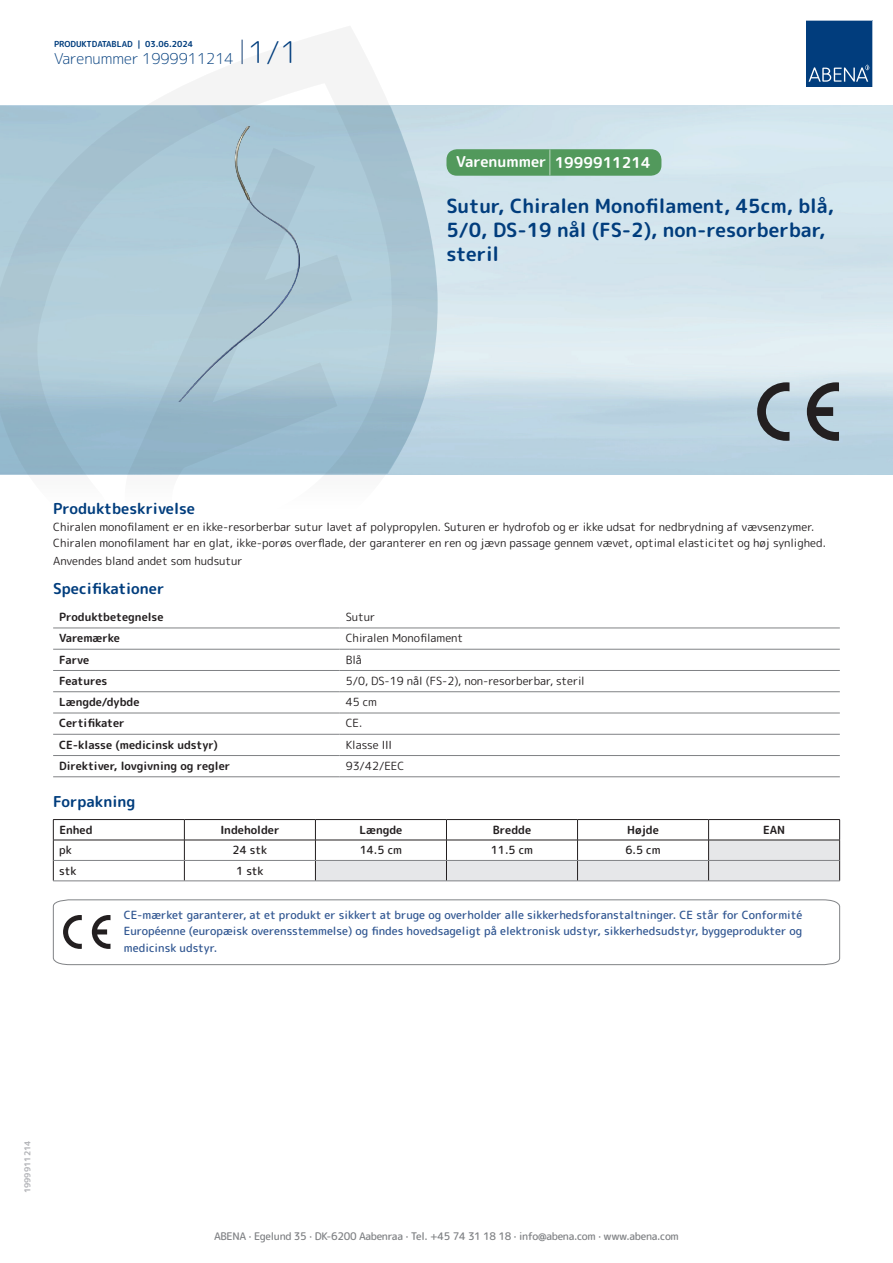
<style>
.page{position:relative;width:893px;height:1263px;background:#fff}
.page>*{position:absolute;margin:0;border:0;box-sizing:border-box;transform-origin:0 0}
.t1{font:700 19.5px/24px "Rounded Mplus 1 c";color:#013d7d}
.t2{font:700 15px "Rounded Mplus 1 c";color:#013d7d}
.t3{font:300 15px "Rounded Mplus 1 c";color:#013d7d}
.t4{font:700 15px "Rounded Mplus 1 c";color:#fff}
.t5{font:11.25px/16.5px "Rounded Mplus 1 c";color:#231f20}
.t6{font:500 11.25px/16.5px "Rounded Mplus 1 c";color:#305691;text-align:justify}
.t7{font:700 11.25px "Rounded Mplus 1 c";color:#231f20}
.t8{font:500 11.25px "Rounded Mplus 1 c";color:#231f20}
.t9{font:500 10.5px "Rounded Mplus 1 c";letter-spacing:-.03em;color:#808285}
.t10{font:700 8.25px "Rounded Mplus 1 c";color:#013d7d}
.t11{font:700 8.25px "Rounded Mplus 1 c";color:#b2b3b7}
.s1{font-size:30px}
.s2{font-size:25.5px}
</style>
<div class="page">
<svg style="left:0;top:26px;width:439px;height:449px"></svg>
<svg style="left:0;top:106px;width:438px;height:368px;background:#a7c5d3"></svg>
<svg style="left:242px;top:40px;width:1px;height:24px"></svg>
<svg style="left:806px;top:20px;width:67px;height:67px;background:#144b86"></svg>
<img style="left:179px;top:127px;width:120px;height:275px">
<hr style="left:53px;top:628px;width:287px;height:1px;background:#808285">
<hr style="left:340px;top:628px;width:500px;height:1px;background:#808285">
<hr style="left:53px;top:649px;width:287px;height:1px;background:#808285">
<hr style="left:340px;top:649px;width:500px;height:1px;background:#808285">
<hr style="left:53px;top:670px;width:287px;height:1px;background:#808285">
<hr style="left:340px;top:670px;width:500px;height:1px;background:#808285">
<hr style="left:53px;top:691px;width:287px;height:1px;background:#808285">
<hr style="left:340px;top:691px;width:500px;height:1px;background:#808285">
<hr style="left:53px;top:713px;width:287px;height:1px;background:#808285">
<hr style="left:340px;top:713px;width:500px;height:1px;background:#808285">
<hr style="left:53px;top:734px;width:287px;height:1px;background:#808285">
<hr style="left:340px;top:734px;width:500px;height:1px;background:#808285">
<hr style="left:53px;top:755px;width:287px;height:1px;background:#808285">
<hr style="left:340px;top:755px;width:500px;height:1px;background:#808285">
<hr style="left:53px;top:776px;width:287px;height:1px;background:#808285">
<hr style="left:340px;top:776px;width:500px;height:1px;background:#808285">
<hr style="left:53px;top:819px;width:131px;height:1px;background:#231f20">
<hr style="left:184px;top:819px;width:131px;height:1px;background:#231f20">
<hr style="left:315px;top:819px;width:131px;height:1px;background:#231f20">
<hr style="left:446px;top:819px;width:131px;height:1px;background:#231f20">
<hr style="left:577px;top:819px;width:132px;height:1px;background:#231f20">
<hr style="left:709px;top:819px;width:131px;height:1px;background:#231f20">
<hr style="left:53px;top:840px;width:131px;height:1px;background:#231f20">
<hr style="left:184px;top:840px;width:131px;height:1px;background:#231f20">
<svg style="left:53px;top:820px;width:1px;height:61px"></svg>
<svg style="left:184px;top:820px;width:1px;height:61px"></svg>
<svg style="left:315px;top:820px;width:525px;height:61px"></svg>
<hr style="left:54px;top:860px;width:130px;height:1px;background:#808285">
<hr style="left:184px;top:860px;width:131px;height:1px;background:#808285">
<hr style="left:315px;top:860px;width:131px;height:1px;background:#808285">
<hr style="left:446px;top:860px;width:131px;height:1px;background:#808285">
<hr style="left:577px;top:860px;width:132px;height:1px;background:#808285">
<hr style="left:709px;top:860px;width:130px;height:1px;background:#808285">
<hr style="left:53px;top:881px;width:131px;height:1px;background:#808285">
<hr style="left:184px;top:881px;width:131px;height:1px;background:#808285">
<hr style="left:315px;top:881px;width:131px;height:1px;background:#808285">
<hr style="left:446px;top:881px;width:131px;height:1px;background:#808285">
<hr style="left:577px;top:881px;width:132px;height:1px;background:#808285">
<hr style="left:709px;top:881px;width:131px;height:1px;background:#808285">
<svg style="left:53px;top:899px;width:787px;height:66px"></svg>
<svg style="left:807px;top:382px;width:32px;height:59px;background:#778188"></svg>
<svg style="left:757px;top:382px;width:32px;height:59px;background:#839098"></svg>
<div style="left:446px;top:149px;width:215px;height:27px;background:#52995c;border-radius:10px"></div>
<p class="t10" style="left:54px;top:38px;width:141px">PRODUKTDATABLAD | 03.06.2024</p>
<h2 class="t3" style="left:54px;top:48px;width:246px">Varenummer 1999911214 <span class="s1">1/1</span></h2>
<h2 class="t4" style="left:456px;top:152px;width:196px">Varenummer <span class="s2">|</span> 1999911214</h2>
<h1 class="t1" style="left:446px;top:194px;width:389px">Sutur, Chiralen Monofilament, 45cm, blå,<br>5/0, DS-19 nål (FS-2), non-resorberbar, steril</h1>
<h2 class="t2" style="left:53px;top:498px;width:143px">Produktbeskrivelse</h2>
<p class="t5" style="left:53px;top:518px;width:774px">Chiralen monofilament er en ikke-resorberbar sutur lavet af polypropylen. Suturen er hydrofob og er ikke udsat for nedbrydning af vævsenzymer.<br>Chiralen monofilament har en glat, ikke-porøs overflade, der garanterer en ren og jævn passage gennem vævet, optimal elasticitet og høj synlighed.</p>
<p class="t5" style="left:53px;top:553px;width:191px">Anvendes bland andet som hudsutur</p>
<h2 class="t2" style="left:53px;top:578px;width:113px">Specifikationer</h2>
<p class="t7" style="left:59px;top:609px;width:106px">Produktbetegnelse</p>
<p class="t5" style="left:346px;top:609px;width:31px">Sutur</p>
<p class="t7" style="left:59px;top:630px;width:62px">Varemærke</p>
<p class="t5" style="left:346px;top:630px;width:119px">Chiralen Monofilament</p>
<p class="t7" style="left:59px;top:651px;width:32px">Farve</p>
<p class="t5" style="left:346px;top:651px;width:18px">Blå</p>
<p class="t7" style="left:59px;top:673px;width:50px">Features</p>
<p class="t5" style="left:346px;top:672px;width:241px">5/0, DS-19 nål (FS-2), non-resorberbar, steril</p>
<p class="t7" style="left:59px;top:694px;width:82px">Længde/dybde</p>
<p class="t5" style="left:346px;top:694px;width:33px">45 cm</p>
<p class="t7" style="left:59px;top:715px;width:67px">Certifikater</p>
<p class="t5" style="left:346px;top:715px;width:18px">CE.</p>
<p class="t7" style="left:59px;top:737px;width:160px">CE-klasse (medicinsk udstyr)</p>
<p class="t5" style="left:346px;top:736px;width:48px">Klasse III</p>
<p class="t7" style="left:59px;top:758px;width:173px">Direktiver, lovgivning og regler</p>
<p class="t5" style="left:346px;top:758px;width:60px">93/42/EEC</p>
<h2 class="t2" style="left:53px;top:791px;width:84px">Forpakning</h2>
<p class="t7" style="left:59px;top:822px;width:35px">Enhed</p>
<p class="t7" style="left:220px;top:822px;width:61px">Indeholder</p>
<p class="t7" style="left:359px;top:822px;width:44px">Længde</p>
<p class="t7" style="left:493px;top:822px;width:40px">Bredde</p>
<p class="t7" style="left:627px;top:822px;width:33px">Højde</p>
<p class="t7" style="left:763px;top:822px;width:24px">EAN</p>
<p class="t8" style="left:59px;top:842px;width:14px">pk</p>
<p class="t8" style="left:233px;top:842px;width:36px">24 stk</p>
<p class="t8" style="left:360px;top:842px;width:44px">14.5 cm</p>
<p class="t8" style="left:491px;top:842px;width:44px">11.5 cm</p>
<p class="t8" style="left:625px;top:842px;width:37px">6.5 cm</p>
<p class="t8" style="left:59px;top:863px;width:19px">stk</p>
<p class="t8" style="left:236px;top:863px;width:29px">1 stk</p>
<p class="t6" style="left:124px;top:906px;width:680px">CE-mærket garanterer, at et produkt er sikkert at bruge og overholder alle sikkerhedsforanstaltninger. CE står for Conformité Européenne (europæisk overensstemmelse) og findes hovedsageligt på elektronisk udstyr, sikkerhedsudstyr, byggeprodukter og medicinsk udstyr.</p>
<p class="t11" style="left:22px;top:1193px;width:54px;rotate:-90deg">1999911214</p>
<p class="t9" style="left:214px;top:1229px;width:466px">ABENA · Egelund 35 · DK-6200 Aabenraa · Tel. +45 74 31 18 18 · info@abena.com · www.abena.com</p>
</div>
